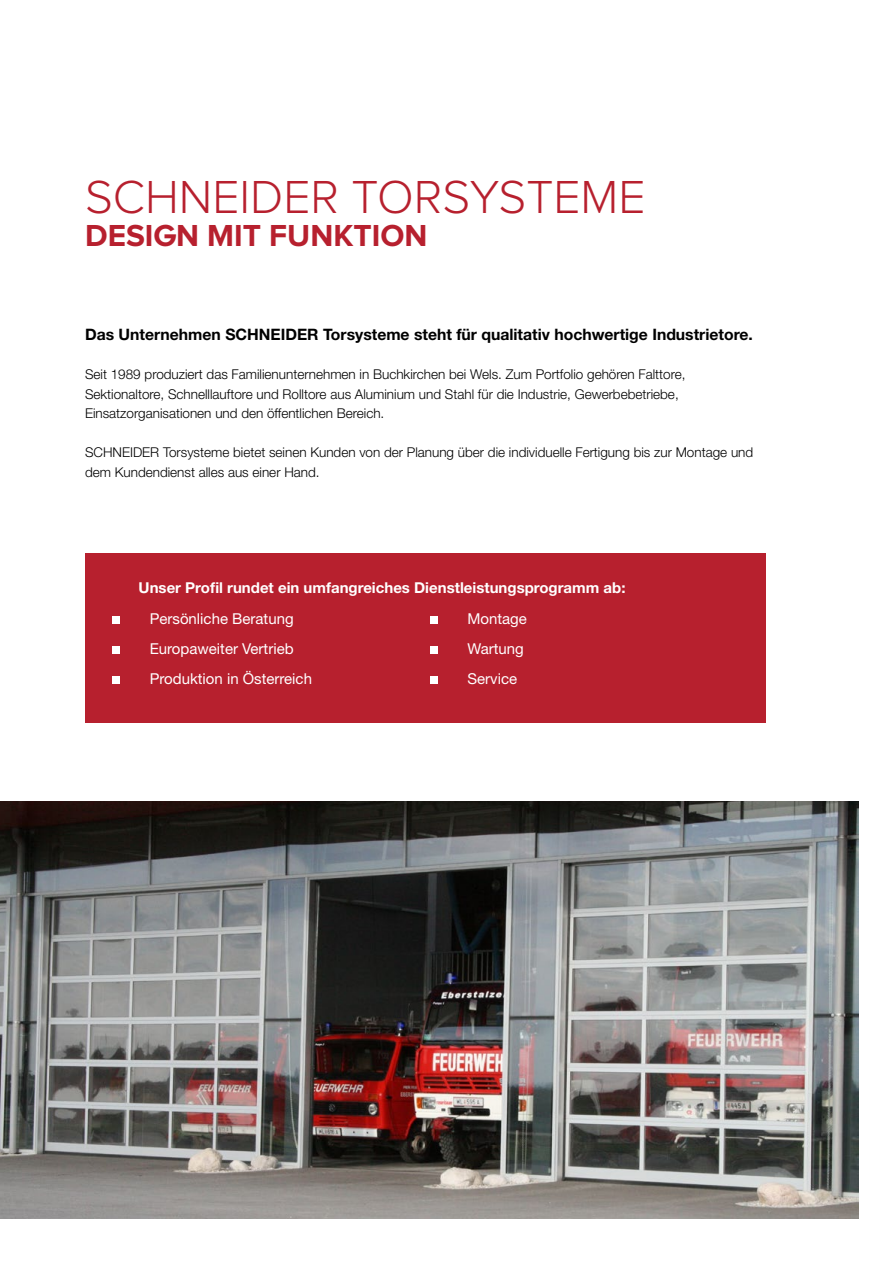
<style>
.page{position:relative;width:893px;height:1263px;background:#fff}
.page>*{position:absolute;margin:0;border:0;box-sizing:border-box;transform-origin:0 0}
.t1{font:300 48px "Proxima Nova A";color:#b7202e}
.t2{font:700 31.5px "Proxima Nova A";color:#b7202e}
.t3{font:700 15.75px "Helvetica Neue LT Std";color:#000}
.t4{font:15px/30px "Helvetica Neue LT Std";color:#fff}
.t5{font:700 15px "Helvetica Neue LT Std";color:#fff}
.t6{font:300 13.5px/19.5px "Helvetica Neue LT Std";color:#000}
</style>
<div class="page">
<img style="left:0;top:801px;width:859px;height:418px">
<div style="left:85px;top:553px;width:680px;height:169px;background:#b7202e"></div>
<div style="left:112px;top:616px;width:8px;height:8px;background:#fff"></div>
<div style="left:112px;top:646px;width:8px;height:8px;background:#fff"></div>
<div style="left:112px;top:676px;width:8px;height:8px;background:#fff"></div>
<div style="left:430px;top:616px;width:7px;height:8px;background:#fff"></div>
<div style="left:430px;top:646px;width:7px;height:8px;background:#fff"></div>
<div style="left:430px;top:676px;width:7px;height:8px;background:#fff"></div>
<h1 class="t1" style="left:85px;top:171px;width:562px">SCHNEIDER TORSYSTEME</h1>
<h2 class="t2" style="left:85px;top:218px;width:344px">DESIGN MIT FUNKTION</h2>
<p class="t3" style="left:85px;top:325px;width:669px">Das Unternehmen SCHNEIDER Torsysteme steht für qualitativ hochwertige Industrietore.</p>
<p class="t6" style="left:85px;top:364px;width:602px">Seit 1989 produziert das Familienunternehmen in Buchkirchen bei Wels. Zum Portfolio gehören Falttore,<br>Sektionaltore, Schnelllauftore und Rolltore aus Aluminium und Stahl für die Industrie, Gewerbebetriebe,<br>Einsatzorganisationen und den öffentlichen Bereich.</p>
<p class="t6" style="left:85px;top:442px;width:670px">SCHNEIDER Torsysteme bietet seinen Kunden von der Planung über die individuelle Fertigung bis zur Montage und dem Kundendienst alles aus einer Hand.</p>
<p class="t5" style="left:139px;top:579px;width:488px">Unser Profil rundet ein umfangreiches Dienstleistungsprogramm ab:</p>
<p class="t4" style="left:150px;top:603px;width:164px">Persönliche Beratung<br>Europaweiter Vertrieb<br>Produktion in Österreich</p>
<p class="t4" style="left:467px;top:603px;width:61px">Montage<br>Wartung<br>Service</p>
</div>
